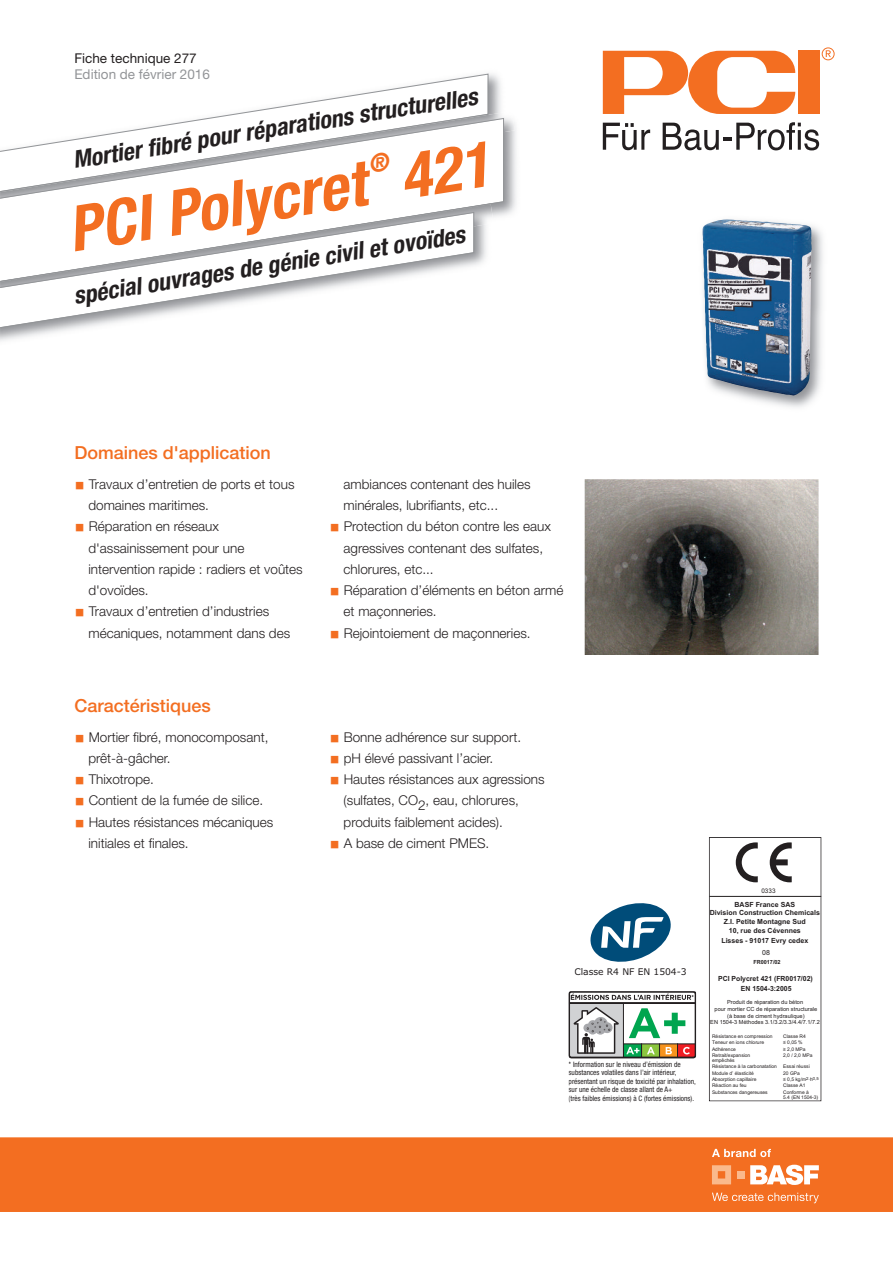
<style>
.page{position:relative;width:893px;height:1263px;background:#fff}
.page>*{position:absolute;margin:0;border:0;box-sizing:border-box;transform-origin:0 0}
.t1{font:italic 700 condensed 63px "Helvetica Neue LT Pro";color:#f36e21}
.t2{font:italic 700 condensed 24px "Helvetica Neue LT Pro";color:#231f20}
.t3{font:500 18px "Helvetica Neue LT Pro";color:#f36e21}
.t4{font:300 13.5px/21.3px "Helvetica Neue LT Pro";color:#231f20}
.t5{font:13.5px "Helvetica Neue LT Pro";color:#939598}
.t6{font:13.5px "Helvetica Neue LT Pro";color:#231f20}
.t7{font:9.15px "Verdana";color:#231f20}
.t8{font:condensed 7.5px/8.6px "Helvetica Neue LT Pro";letter-spacing:.005em;color:#231f20}
.t9{font:700 7.05px/9px "Arial";color:#231f20;text-align:center}
.t10{font:7.05px "Arial";color:#231f20}
.t11{font:6.3px "Arial";color:#231f20}
.t12{font:5.7px/6.8px "Arial";color:#231f20;text-align:center}
.t13{font:700 5.7px "Arial";color:#231f20}
.t14{font:4.95px/6.3px "Arial";color:#231f20}
.s1{font-family:"Li Gothic Med";font-weight:400;font-size:10.5px;color:#f36e21}
.s2{font-size:4.2px}
</style>
<div class="page">
<div style="left:798px;top:51px;width:21px;height:63px;background:#f36e21"></div>
<svg style="left:603px;top:51px;width:192px;height:63px"></svg>
<svg style="left:603px;top:123px;width:47px;height:27px"></svg>
<svg style="left:663px;top:122px;width:156px;height:28px"></svg>
<svg style="left:822px;top:47px;width:13px;height:13px"></svg>
<img style="left:489px;top:74px;width:12px;height:36px">
<svg style="left:258px;top:73px;width:231px;height:37px"></svg>
<img style="left:208px;top:111px;width:307px;height:102px">
<svg style="left:1px;top:118px;width:503px;height:99px"></svg>
<img style="left:737px;top:226px;width:86px;height:181px">
<img style="left:702px;top:219px;width:110px;height:177px">
<div style="left:0;top:1137px;width:893px;height:75px;background:#f36e21"></div>
<svg style="left:712px;top:1165px;width:19px;height:19px"></svg>
<div style="left:737px;top:1171px;width:7px;height:7px;background:#fab98c"></div>
<svg style="left:750px;top:1165px;width:69px;height:20px"></svg>
<svg style="left:712px;top:1192px;width:107px;height:11px"></svg>
<svg style="left:712px;top:1149px;width:59px;height:8px"></svg>
<img style="left:1px;top:203px;width:490px;height:65px">
<svg style="left:1px;top:212px;width:473px;height:118px"></svg>
<img style="left:585px;top:479px;width:234px;height:176px">
<hr style="left:709px;top:896px;width:112px;height:1px;background:#231f20">
<svg style="left:736px;top:842px;width:22px;height:40px"></svg>
<svg style="left:770px;top:842px;width:22px;height:40px"></svg>
<svg style="left:569px;top:991px;width:127px;height:68px"></svg>
<svg style="left:590px;top:903px;width:81px;height:59px"></svg>
<svg style="left:371px;top:151px;width:19px;height:22px"></svg>
<svg style="left:404px;top:141px;width:81px;height:58px"></svg>
<p class="t6" style="left:74px;top:53px;width:124px">Fiche technique 277</p>
<p class="t5" style="left:74px;top:69px;width:137px">Edition de février 2016</p>
<h2 class="t2" style="left:72px;top:151px;width:411px;rotate:-9deg">Mortier fi bré pour réparations structurelles</h2>
<h1 class="t1" style="left:65px;top:207px;width:302px;rotate:-9deg">PCI Polycret</h1>
<h2 class="t2" style="left:72px;top:287px;width:397px;rotate:-9deg">spécial ouvrages de génie civil et ovoïdes</h2>
<h3 class="t3" style="left:74px;top:446px;width:198px">Domaines d'application</h3>
<p class="t4" style="left:88px;top:475px;width:208px;text-indent:-14px"><span class="s1">■</span> Travaux d’entretien de ports et tous domaines maritimes.</p>
<p class="t4" style="left:88px;top:517px;width:216px;text-indent:-14px"><span class="s1">■</span> Réparation en réseaux d'assainissement pour une intervention rapide : radiers et voûtes d'ovoïdes.</p>
<p class="t4" style="left:88px;top:602px;width:203px;text-indent:-14px"><span class="s1">■</span> Travaux d’entretien d’industries mécaniques, notamment dans des</p>
<h3 class="t3" style="left:74px;top:699px;width:138px">Caractéristiques</h3>
<p class="t4" style="left:88px;top:727px;width:182px;text-indent:-14px"><span class="s1">■</span> Mortier fibré, monocomposant, prêt-à-gâcher.</p>
<p class="t4" style="left:74px;top:770px;width:81px"><span class="s1">■</span> Thixotrope.</p>
<p class="t4" style="left:74px;top:791px;width:190px"><span class="s1">■</span> Contient de la fumée de silice.</p>
<p class="t4" style="left:88px;top:812px;width:186px;text-indent:-14px"><span class="s1">■</span> Hautes résistances mécaniques initiales et finales.</p>
<p class="t4" style="left:344px;top:475px;width:189px">ambiances contenant des huiles minérales, lubrifiants, etc...</p>
<p class="t4" style="left:344px;top:517px;width:209px;text-indent:-14px"><span class="s1">■</span> Protection du béton contre les eaux agressives contenant des sulfates, chlorures, etc...</p>
<p class="t4" style="left:344px;top:581px;width:221px;text-indent:-14px"><span class="s1">■</span> Réparation d’éléments en béton armé et maçonneries.</p>
<p class="t4" style="left:330px;top:623px;width:203px"><span class="s1">■</span> Rejointoiement de maçonneries.</p>
<p class="t4" style="left:330px;top:727px;width:193px"><span class="s1">■</span> Bonne adhérence sur support.</p>
<p class="t4" style="left:330px;top:749px;width:165px"><span class="s1">■</span> pH élevé passivant l’acier.</p>
<p class="t4" style="left:344px;top:770px;width:203px;text-indent:-14px"><span class="s1">■</span> Hautes résistances aux agressions (sulfates, CO2, eau, chlorures, produits faiblement acides).</p>
<p class="t4" style="left:330px;top:834px;width:161px"><span class="s1">■</span> A base de ciment PMES.</p>
<p class="t7" style="left:574px;top:965px;width:114px">Classe R4 NF EN 1504-3</p>
<p class="t8" style="left:569px;top:1060px;width:129px">* Information sur le niveau d’émission de substances volatiles dans l’air intérieur, présentant un risque de toxicité par inhalation, sur une échelle de classe allant de A+<br>(très faibles émissions) à C (fortes émissions).</p>
<p class="t11" style="left:761px;top:886px;width:16px">0333</p>
<p class="t9" style="left:710px;top:900px;width:112px">BASF France SAS<br>Division Construction Chemicals<br>Z.I. Petite Montagne Sud<br>10, rue des Cévennes<br>Lisses - 91017 Evry cedex</p>
<p class="t13" style="left:753px;top:958px;width:29px">FR0017/02</p>
<p class="t9" style="left:718px;top:974px;width:96px">PCI Polycret 421 (FR0017/02)</p>
<p class="t10" style="left:762px;top:948px;width:9px">08</p>
<p class="t9" style="left:741px;top:984px;width:52px">EN 1504-3:2005</p>
<p class="t12" style="left:710px;top:999px;width:111px">Produit de réparation du béton<br>pour mortier CC de réparation structurale<br>(à base de ciment hydraulique)<br>EN 1504-3 Méthodes 3.1/3.2/3.3/4.4/7.1/7.2</p>
<p class="t14" style="left:712px;top:1033px;width:62px">Résistance en compression</p>
<p class="t14" style="left:783px;top:1033px;width:24px">Classe R4</p>
<p class="t14" style="left:712px;top:1039px;width:54px">Teneur en ions chlorure</p>
<p class="t14" style="left:783px;top:1039px;width:21px">≤ 0,05 %</p>
<p class="t14" style="left:712px;top:1046px;width:25px">Adhérence</p>
<p class="t14" style="left:783px;top:1046px;width:24px">≥ 2,0 MPa</p>
<p class="t14" style="left:712px;top:1052px;width:40px">Retrait/expansion</p>
<p class="t14" style="left:783px;top:1052px;width:31px">2,0 / 2,0 MPa</p>
<p class="t14" style="left:712px;top:1057px;width:66px">empêchés<br>Résistance à la carbonatation</p>
<p class="t14" style="left:783px;top:1063px;width:28px">Essai réussi</p>
<p class="t14" style="left:712px;top:1070px;width:43px">Module d’ élasticité</p>
<p class="t14" style="left:783px;top:1070px;width:18px">20 GPa</p>
<p class="t14" style="left:712px;top:1076px;width:46px">Absorption capillaire</p>
<p class="t14" style="left:783px;top:1076px;width:37px">≤ 0,5 kg/m<span class="s2">2</span>·h<span class="s2">0,5</span></p>
<p class="t14" style="left:712px;top:1082px;width:36px">Réaction au feu</p>
<p class="t14" style="left:783px;top:1082px;width:24px">Classe A1</p>
<p class="t14" style="left:712px;top:1089px;width:57px">Substances dangereuses</p>
<p class="t14" style="left:783px;top:1089px;width:37px;line-height:4.9px">Conforme à<br>5.4 (EN 1504-3)</p>
</div>
